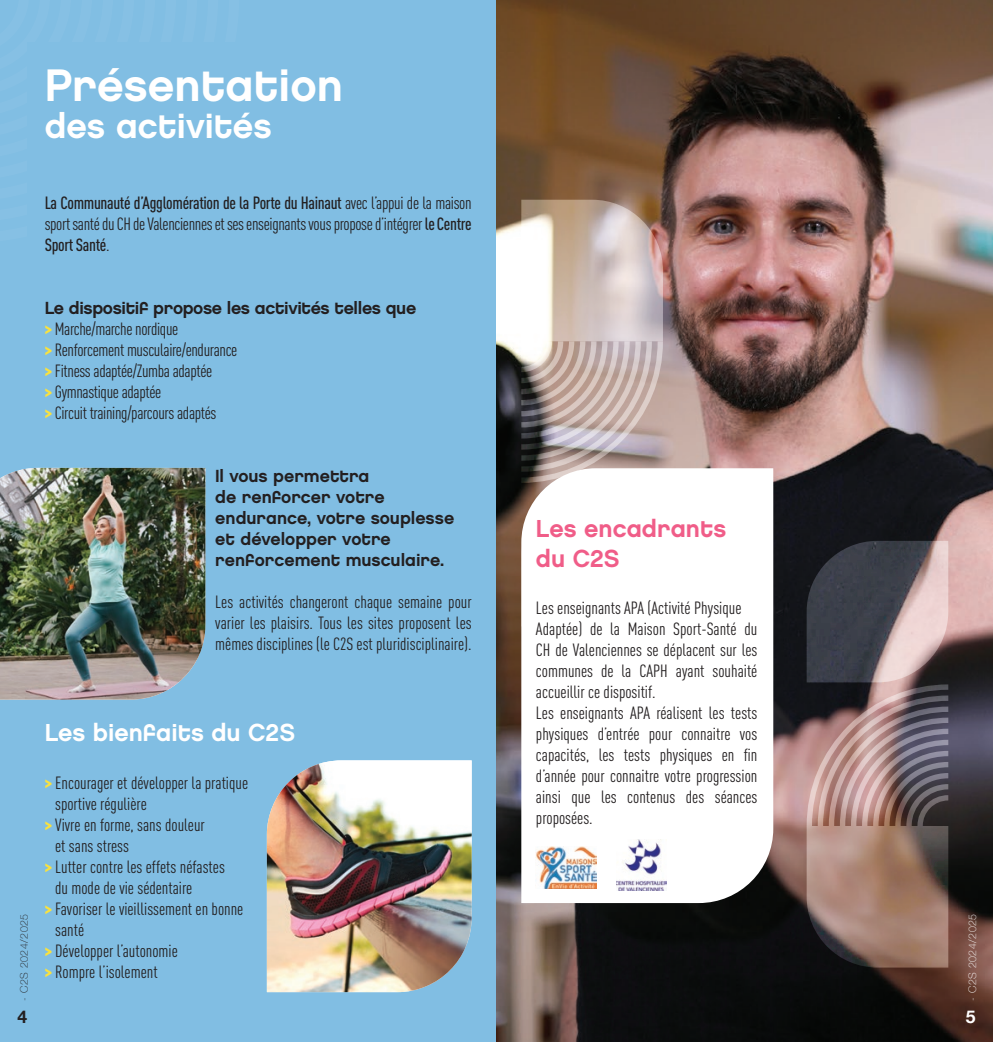
<style>
.page{position:relative;width:993px;height:1042px;background:#fff}
.page>*{position:absolute;margin:0;border:0;box-sizing:border-box;transform-origin:0 0}
.t1{font:45.5px "Chalet New York Nineteen Eighty";color:#fff}
.t2{font:35px "Chalet New York Nineteen Eighty";color:#fff}
.t3{font:24.5px "Chalet New York Nineteen Eighty";color:#f05d88}
.t4{font:24.5px "Chalet New York Nineteen Eighty";color:#fff}
.t5{font:condensed 17.5px/21px "DINOT";color:#231f20}
.t6{font:condensed 17.5px "DINOT";letter-spacing:-.02em;color:#231f20}
.t7{font:17.5px/21px "Chalet New York Nineteen Eighty";color:#231f20}
.t8{font:17.5px "Chalet New York Nineteen Eighty";letter-spacing:-.02em;color:#231f20}
.t9{font:700 17.5px "Helvetica Neue";color:#231f20}
.t10{font:700 17.5px "Helvetica Neue";color:#fff}
.t11{font:100 10.5px "Helvetica Neue";letter-spacing:.05em;color:#231f20}
.t12{font:100 10.5px "Helvetica Neue";letter-spacing:.05em;color:#fff}
.s1{font-weight:500}
.s2{font-weight:900;color:#fae23d}
</style>
<div class="page">
<div style="left:0;top:0;width:496px;height:1042px;background:#81bee3"></div>
<img style="left:0;top:468px;width:205px;height:231px">
<img style="left:267px;top:760px;width:204px;height:232px">
<img style="left:496px;top:0;width:496px;height:1042px">
<svg style="left:806px;top:541px;width:141px;height:426px;background:#816d6b"></svg>
<svg style="left:521px;top:200px;width:141px;height:268px;background:#c4b4af"></svg>
<svg style="left:521px;top:468px;width:252px;height:435px"></svg>
<img style="left:536px;top:846px;width:60px;height:43px">
<img style="left:616px;top:839px;width:50px;height:51px">
<p class="t1" style="left:45px;top:58px;width:300px">Présentation</p>
<p class="t2" style="left:45px;top:105px;width:228px">des activités</p>
<p class="t5" style="left:45px;top:193px;width:428px;text-align:justify"><span class="s1">La Communauté d’Agglomération de la Porte du Hainaut</span> avec l’appui de la maison sport santé du CH de Valenciennes et ses enseignants vous propose d’intégrer <span class="s1">le Centre Sport Santé</span>.</p>
<p class="t8" style="left:45px;top:298px;width:373px">Le dispositif propose les activités telles que</p>
<p class="t6" style="left:45px;top:319px;width:135px"><span class="s2">&gt;</span> Marche/marche nordique</p>
<p class="t6" style="left:45px;top:340px;width:194px"><span class="s2">&gt;</span> Renforcement musculaire/endurance</p>
<p class="t6" style="left:45px;top:361px;width:169px"><span class="s2">&gt;</span> Fitness adaptée/Zumba adaptée</p>
<p class="t6" style="left:45px;top:382px;width:118px"><span class="s2">&gt;</span> Gymnastique adaptée</p>
<p class="t6" style="left:45px;top:403px;width:173px"><span class="s2">&gt;</span> Circuit training/parcours adaptés</p>
<p class="t7" style="left:215px;top:466px;width:240px">Il vous permettra<br>de renforcer votre endurance, votre souplesse et développer votre renforcement musculaire.</p>
<p class="t5" style="left:215px;top:592px;width:258px;text-align:justify">Les activités changeront chaque semaine pour varier les plaisirs. Tous les sites proposent les mêmes disciplines (le C2S est pluridisciplinaire).</p>
<p class="t11" style="left:16px;top:1001px;width:88px;rotate:-90deg">- C2S 2024/2025</p>
<p class="t9" style="left:17px;top:1003px;width:11px">4</p>
<p class="t4" style="left:45px;top:718px;width:252px">Les bienfaits du C2S</p>
<p class="t5" style="left:55px;top:772px;width:194px;text-indent:-10px"><span class="s2">&gt;</span> Encourager et développer la pratique sportive régulière</p>
<p class="t5" style="left:55px;top:814px;width:151px;text-indent:-10px"><span class="s2">&gt;</span> Vivre en forme, sans douleur et sans stress</p>
<p class="t5" style="left:55px;top:856px;width:171px;text-indent:-10px"><span class="s2">&gt;</span> Lutter contre les effets néfastes du mode de vie sédentaire</p>
<p class="t5" style="left:55px;top:898px;width:190px;text-indent:-10px"><span class="s2">&gt;</span> Favoriser le vieillissement en bonne santé</p>
<p class="t5" style="left:45px;top:940px;width:135px"><span class="s2">&gt;</span> Développer l’autonomie</p>
<p class="t5" style="left:45px;top:961px;width:114px"><span class="s2">&gt;</span> Rompre l’isolement</p>
<p class="t3" style="left:536px;top:514px;width:192px">Les encadrants</p>
<p class="t3" style="left:536px;top:543px;width:85px">du C2S</p>
<p class="t5" style="left:536px;top:597px;width:207px">Les enseignants APA (Activité Physique</p>
<p class="t5" style="left:536px;top:618px;width:223px;text-align:justify">Adaptée) de la Maison Sport-Santé du CH de Valenciennes se déplacent sur les communes de la CAPH ayant souhaité accueillir ce dispositif.</p>
<p class="t5" style="left:536px;top:702px;width:223px;text-align:justify">Les enseignants APA réalisent les tests physiques d’entrée pour connaitre vos capacités, les tests physiques en fin d’année pour connaitre votre progression ainsi que les contenus des séances proposées.</p>
<p class="t12" style="left:964px;top:1001px;width:88px;rotate:-90deg">- C2S 2024/2025</p>
<p class="t10" style="left:965px;top:1003px;width:11px">5</p>
</div>
